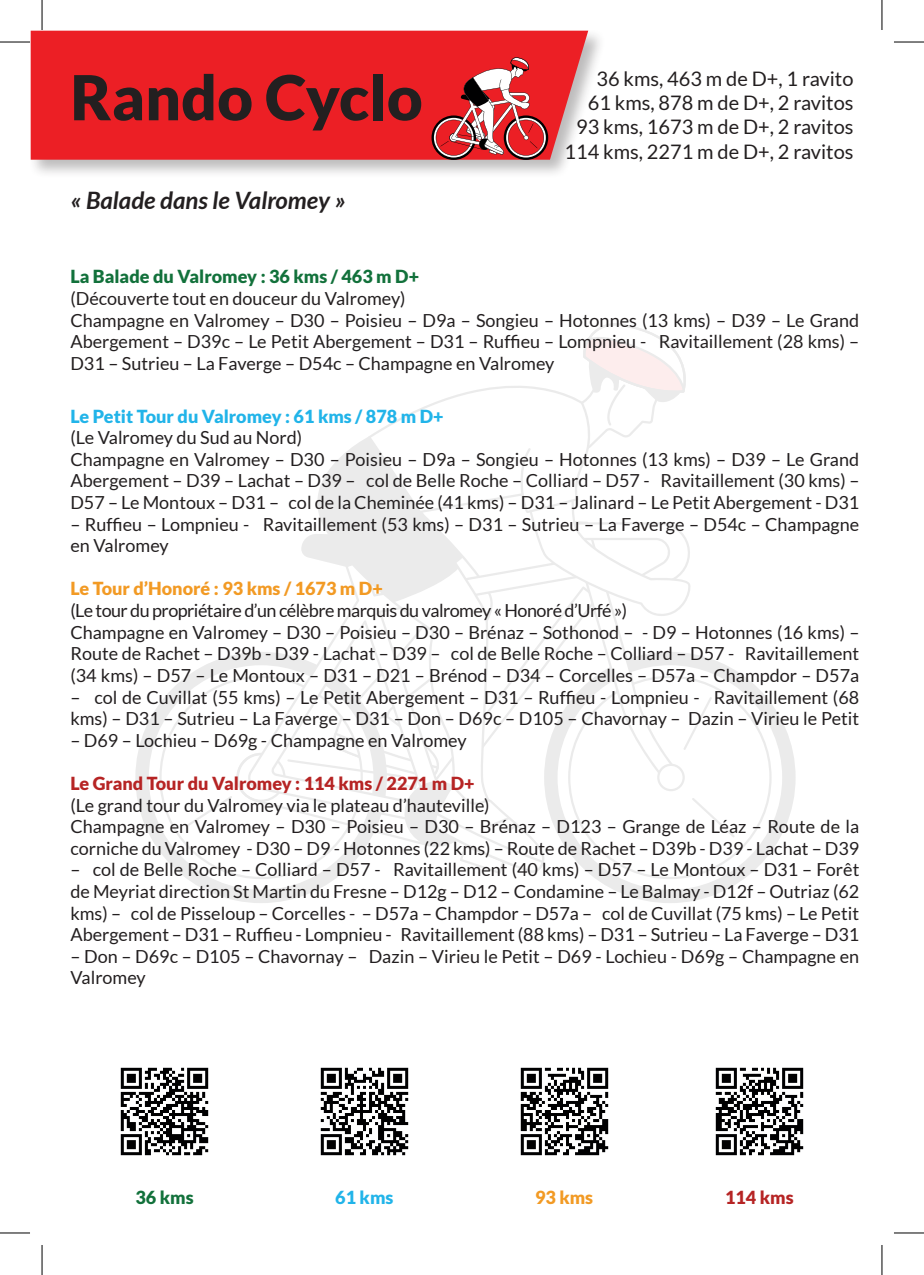
<style>
.page{position:relative;width:924px;height:1275px;background:#fff}
.page>*{position:absolute;margin:0;border:0;box-sizing:border-box;transform-origin:0 0}
.t1{font:900 62px "Lato";color:#231f20}
.t2{font:italic 700 24px "Lato";color:#231f20}
.t3{font:20px/24px "Lato";color:#231f20;text-align:right}
.t4{font:18px/21.6px "Lato";color:#231f20}
.t5{font:900 18px "Lato";color:#b62424}
.t6{font:900 18px "Lato";color:#21b4e9}
.t7{font:900 18px "Lato";color:#12713b}
.t8{font:900 18px "Lato";color:#f29a24}
</style>
<div class="page">
<svg style="left:590px;top:670px;width:205px;height:233px"></svg>
<svg style="left:135px;top:678px;width:206px;height:225px"></svg>
<svg style="left:185px;top:323px;width:549px;height:551px"></svg>
<div style="left:31px;top:31px;width:575px;height:148px;background:#231f20;opacity:.3"></div>
<div style="left:31px;top:31px;width:557px;height:129px;background:#ec1f25"></div>
<svg style="left:431px;top:57px;width:117px;height:103px"></svg>
<img style="left:120px;top:1067px;width:89px;height:89px">
<img style="left:320px;top:1067px;width:89px;height:89px">
<img style="left:520px;top:1067px;width:89px;height:89px">
<img style="left:715px;top:1067px;width:89px;height:89px">
<hr style="left:0;top:42px;width:30px;height:1px;background:#000">
<hr style="left:893px;top:42px;width:30px;height:1px;background:#000">
<hr style="left:0;top:1232px;width:30px;height:1px;background:#000">
<hr style="left:893px;top:1232px;width:30px;height:1px;background:#000">
<hr style="left:42px;top:0;width:1px;height:30px;background:#000">
<hr style="left:42px;top:1245px;width:1px;height:30px;background:#000">
<hr style="left:881px;top:0;width:1px;height:30px;background:#000">
<hr style="left:881px;top:1245px;width:1px;height:30px;background:#000">
<h1 class="t1" style="left:70px;top:61px;width:354px">Rando Cyclo</h1>
<h2 class="t2" style="left:70px;top:186px;width:277px">« Balade dans le Valromey »</h2>
<p class="t3" style="left:564px;top:67px;width:290px">36 kms, 463 m de D+, 1 ravito<br>61 kms, 878 m de D+, 2 ravitos<br>93 kms, 1673 m de D+, 2 ravitos<br>114 kms, 2271 m de D+, 2 ravitos</p>
<p class="t7" style="left:70px;top:266px;width:350px">La Balade du Valromey : 36 kms / 463 m D+</p>
<p class="t4" style="left:70px;top:287px;width:790px">(Découverte tout en douceur du Valromey)<br>Champagne en Valromey – D30 – Poisieu – D9a – Songieu – Hotonnes (13 kms) – D39 – Le Grand Abergement – D39c – Le Petit Abergement – D31 – Ruffieu – Lompnieu - Ravitaillement (28 kms) – D31 – Sutrieu – La Faverge – D54c – Champagne en Valromey</p>
<p class="t6" style="left:70px;top:405px;width:374px">Le Petit Tour du Valromey : 61 kms / 878 m D+</p>
<p class="t4" style="left:70px;top:427px;width:790px">(Le Valromey du Sud au Nord)<br>Champagne en Valromey – D30 – Poisieu – D9a – Songieu – Hotonnes (13 kms) – D39 – Le Grand Abergement – D39 – Lachat – D39 – col de Belle Roche – Colliard – D57 - Ravitaillement (30 kms) – D57 – Le Montoux – D31 – col de la Cheminée (41 kms) – D31 – Jalinard – Le Petit Abergement - D31</p>
<p class="t4" style="left:70px;top:513px;width:790px">– Ruffieu – Lompnieu - Ravitaillement (53 kms) – D31 – Sutrieu – La Faverge – D54c – Champagne en Valromey</p>
<p class="t8" style="left:70px;top:578px;width:314px">Le Tour d’Honoré : 93 kms / 1673 m D+</p>
<p class="t4" style="left:70px;top:599px;width:790px">(Le tour du propriétaire d’un célèbre marquis du valromey « Honoré d’Urfé »)<br>Champagne en Valromey – D30 – Poisieu – D30 – Brénaz – Sothonod – - D9 – Hotonnes (16 kms) – Route de Rachet – D39b - D39 - Lachat – D39 – col de Belle Roche – Colliard – D57 - Ravitaillement (34 kms) – D57 – Le Montoux – D31 – D21 – Brénod – D34 – Corcelles – D57a – Champdor – D57a</p>
<p class="t4" style="left:70px;top:686px;width:790px">– col de Cuvillat (55 kms) – Le Petit Abergement – D31 – Ruffieu - Lompnieu - Ravitaillement (68 kms) – D31 – Sutrieu – La Faverge – D31 – Don – D69c – D105 – Chavornay – Dazin – Virieu le Petit</p>
<p class="t4" style="left:70px;top:729px;width:397px">– D69 – Lochieu – D69g - Champagne en Valromey</p>
<p class="t5" style="left:70px;top:773px;width:405px">Le Grand Tour du Valromey : 114 kms / 2271 m D+</p>
<p class="t4" style="left:70px;top:794px;width:790px">(Le grand tour du Valromey via le plateau d’hauteville)<br>Champagne en Valromey – D30 – Poisieu – D30 – Brénaz – D123 – Grange de Léaz – Route de la corniche du Valromey - D30 – D9 - Hotonnes (22 kms) – Route de Rachet – D39b - D39 - Lachat – D39</p>
<p class="t4" style="left:70px;top:859px;width:790px;text-align:justify">– col de Belle Roche – Colliard – D57 - Ravitaillement (40 kms) – D57 – Le Montoux – D31 – Forêt de Meyriat direction St Martin du Fresne – D12g – D12 – Condamine – Le Balmay - D12f – Outriaz (62 kms) – col de Pisseloup – Corcelles - – D57a – Champdor – D57a – col de Cuvillat (75 kms) – Le Petit Abergement – D31 – Ruffieu - Lompnieu - Ravitaillement (88 kms) – D31 – Sutrieu – La Faverge – D31</p>
<p class="t4" style="left:70px;top:945px;width:790px">– Don – D69c – D105 – Chavornay – Dazin – Virieu le Petit – D69 - Lochieu - D69g – Champagne en<br>Valromey</p>
<p class="t7" style="left:135px;top:1186px;width:60px">36 kms</p>
<p class="t6" style="left:335px;top:1186px;width:60px">61 kms</p>
<p class="t8" style="left:534px;top:1186px;width:60px">93 kms</p>
<p class="t5" style="left:724px;top:1186px;width:70px">114 kms</p>
</div>
